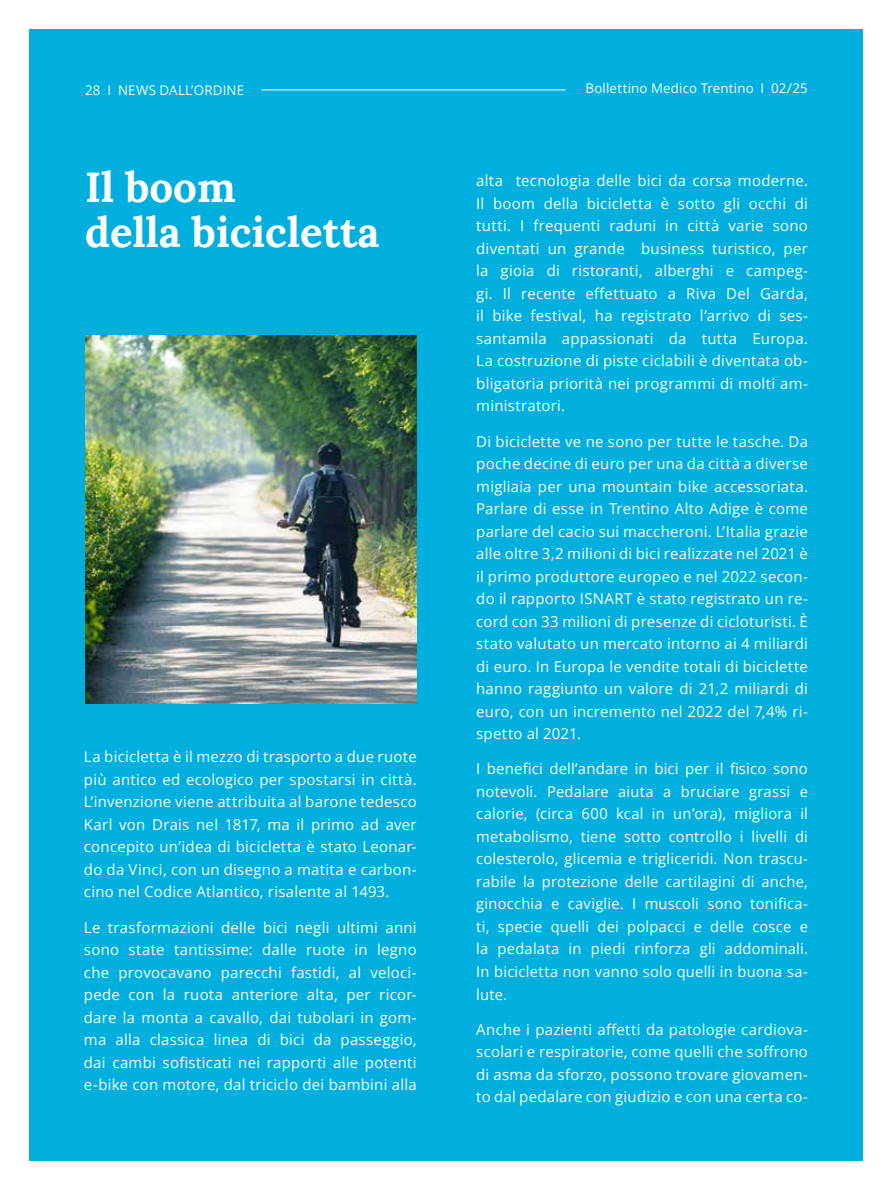
<style>
.page{position:relative;width:893px;height:1191px;background:#fff}
.page>*{position:absolute;margin:0;border:0;box-sizing:border-box;transform-origin:0 0}
.t1{font:700 42px/45px "Lora";color:#fff}
.t2{font:15px/22.5px "Open Sans";letter-spacing:.015em;color:#fff;text-align:justify}
.t3{font:13.35px "Open Sans";letter-spacing:.01em;color:#fff}
</style>
<div class="page">
<div style="left:30px;top:30px;width:833px;height:1131px;background:#00afde"></div>
<hr style="left:261px;top:89px;width:305px;height:1px;background:#fff">
<img style="left:85px;top:336px;width:332px;height:368px">
<p class="t3" style="left:85px;top:80px;width:161px">28 I NEWS DALL’ORDINE</p>
<p class="t3" style="left:586px;top:79px;width:224px">Bollettino Medico Trentino I 02/25</p>
<h1 class="t1" style="left:85px;top:161px;width:296px">Il boom<br>della bicicletta</h1>
<p class="t2" style="left:84px;top:745px;width:334px">La bicicletta è il mezzo di trasporto a due ruote più antico ed ecologico per spostarsi in città.<br>L’invenzione viene attribuita al barone tedesco Karl von Drais nel 1817, ma il primo ad aver concepito un’idea di bicicletta è stato Leonar&shy;do da Vinci, con un disegno a matita e carbon&shy;cino nel Codice Atlantico, risalente al 1493.</p>
<p class="t2" style="left:84px;top:915px;width:334px">Le trasformazioni delle bici negli ultimi anni sono state tantissime: dalle ruote in legno che provocavano parecchi fastidi, al veloci&shy;pede con la ruota anteriore alta, per ricor&shy;dare la monta a cavallo, dai tubolari in gom&shy;ma alla classica linea di bici da passeggio, dai cambi sofisticati nei rapporti alle potenti e-bike con motore, dal triciclo dei bambini alla</p>
<p class="t2" style="left:476px;top:169px;width:333px">alta tecnologia delle bici da corsa moderne.<br>Il boom della bicicletta è sotto gli occhi di tutti. I frequenti raduni in città varie sono diventati un grande business turistico, per la gioia di ristoranti, alberghi e campeg&shy;gi. Il recente effettuato a Riva Del Garda, il bike festival, ha registrato l’arrivo di ses&shy;santamila appassionati da tutta Europa.<br>La costruzione di piste ciclabili è diventata ob&shy;bligatoria priorità nei programmi di molti am&shy;ministratori.</p>
<p class="t2" style="left:476px;top:429px;width:333px">Di biciclette ve ne sono per tutte le tasche. Da poche decine di euro per una da città a diverse migliaia per una mountain bike accessoriata.<br>Parlare di esse in Trentino Alto Adige è come parlare del cacio sui maccheroni. L’Italia grazie alle oltre 3,2 milioni di bici realizzate nel 2021 è il primo produttore europeo e nel 2022 secon&shy;do il rapporto ISNART è stato registrato un re&shy;cord con 33 milioni di presenze di cicloturisti. È stato valutato un mercato intorno ai 4 miliardi di euro. In Europa le vendite totali di biciclette hanno raggiunto un valore di 21,2 miliardi di euro, con un incremento nel 2022 del 7,4% ri&shy;spetto al 2021.</p>
<p class="t2" style="left:476px;top:757px;width:333px">I benefici dell’andare in bici per il fisico sono notevoli. Pedalare aiuta a bruciare grassi e calorie, (circa 600 kcal in un’ora), migliora il metabolismo, tiene sotto controllo i livelli di colesterolo, glicemia e trigliceridi. Non trascu&shy;rabile la protezione delle cartilagini di anche, ginocchia e caviglie. I muscoli sono tonifica&shy;ti, specie quelli dei polpacci e delle cosce e la pedalata in piedi rinforza gli addominali.<br>In bicicletta non vanno solo quelli in buona sa&shy;lute.</p>
<p class="t2" style="left:476px;top:1017px;width:333px">Anche i pazienti affetti da patologie cardiova&shy;scolari e respiratorie, come quelli che soffrono di asma da sforzo, possono trovare giovamen&shy;to dal pedalare con giudizio e con una certa co-</p>
</div>
